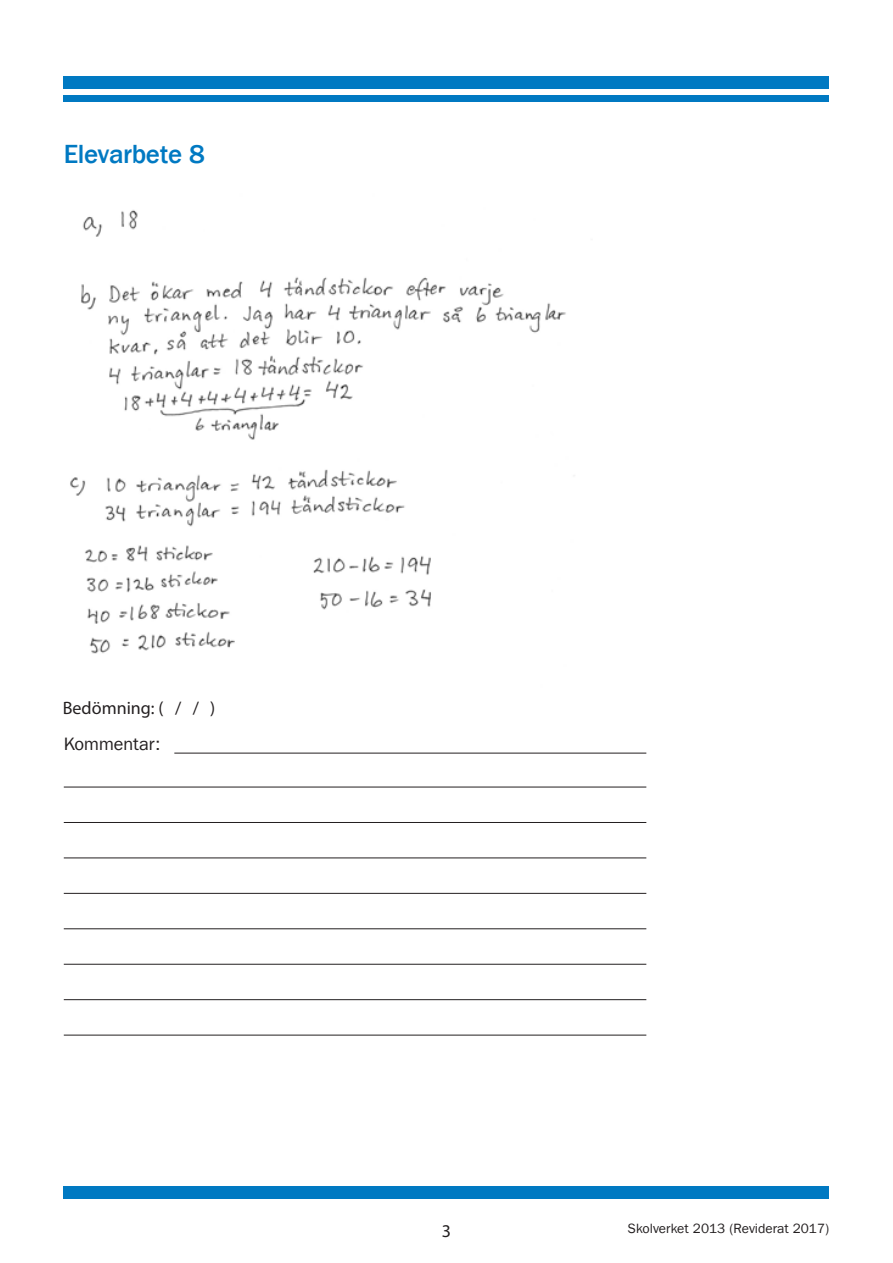
<style>
.page{position:relative;width:893px;height:1263px;background:#fff}
.page>*{position:absolute;margin:0;border:0;box-sizing:border-box;transform-origin:0 0}
.R1_Huvudrubrik{font:500 27px "Franklin Gothic LT";letter-spacing:-.015em;color:#0079c2}
.t1{font:18px "Myriad Pro";color:#231f20}
.t2{font:18px "Franklin Gothic LT";color:#231f20}
.Brödtext{font:13.5px "Franklin Gothic LT";color:#231f20}
</style>
<div class="page">
<div style="left:64px;top:77px;width:765px;height:12px;background:#0079c2"></div>
<div style="left:64px;top:95px;width:765px;height:7px;background:#0079c2"></div>
<div style="left:64px;top:1186px;width:765px;height:13px;background:#0079c2"></div>
<hr style="left:174px;top:753px;width:472px;height:1px;background:#231f20">
<hr style="left:64px;top:787px;width:582px;height:1px;background:#231f20">
<hr style="left:64px;top:822px;width:582px;height:1px;background:#231f20">
<hr style="left:64px;top:857px;width:582px;height:1px;background:#231f20">
<hr style="left:64px;top:893px;width:582px;height:1px;background:#231f20">
<hr style="left:64px;top:928px;width:582px;height:1px;background:#231f20">
<hr style="left:64px;top:964px;width:582px;height:1px;background:#231f20">
<hr style="left:64px;top:999px;width:582px;height:1px;background:#231f20">
<hr style="left:64px;top:1035px;width:582px;height:1px;background:#231f20">
<img style="left:70px;top:210px;width:496px;height:444px">
<p class="R1_Huvudrubrik" style="left:64px;top:139px;width:143px">Elevarbete 8</p>
<p class="t1" style="left:63px;top:697px;width:154px">Bedömning: ( / / )</p>
<p class="t2" style="left:64px;top:734px;width:98px">Kommentar:</p>
<p class="t1" style="left:442px;top:1219px;width:11px">3</p>
<p class="Brödtext" style="left:628px;top:1220px;width:203px">Skolverket 2013 (Reviderat 2017)</p>
</div>
